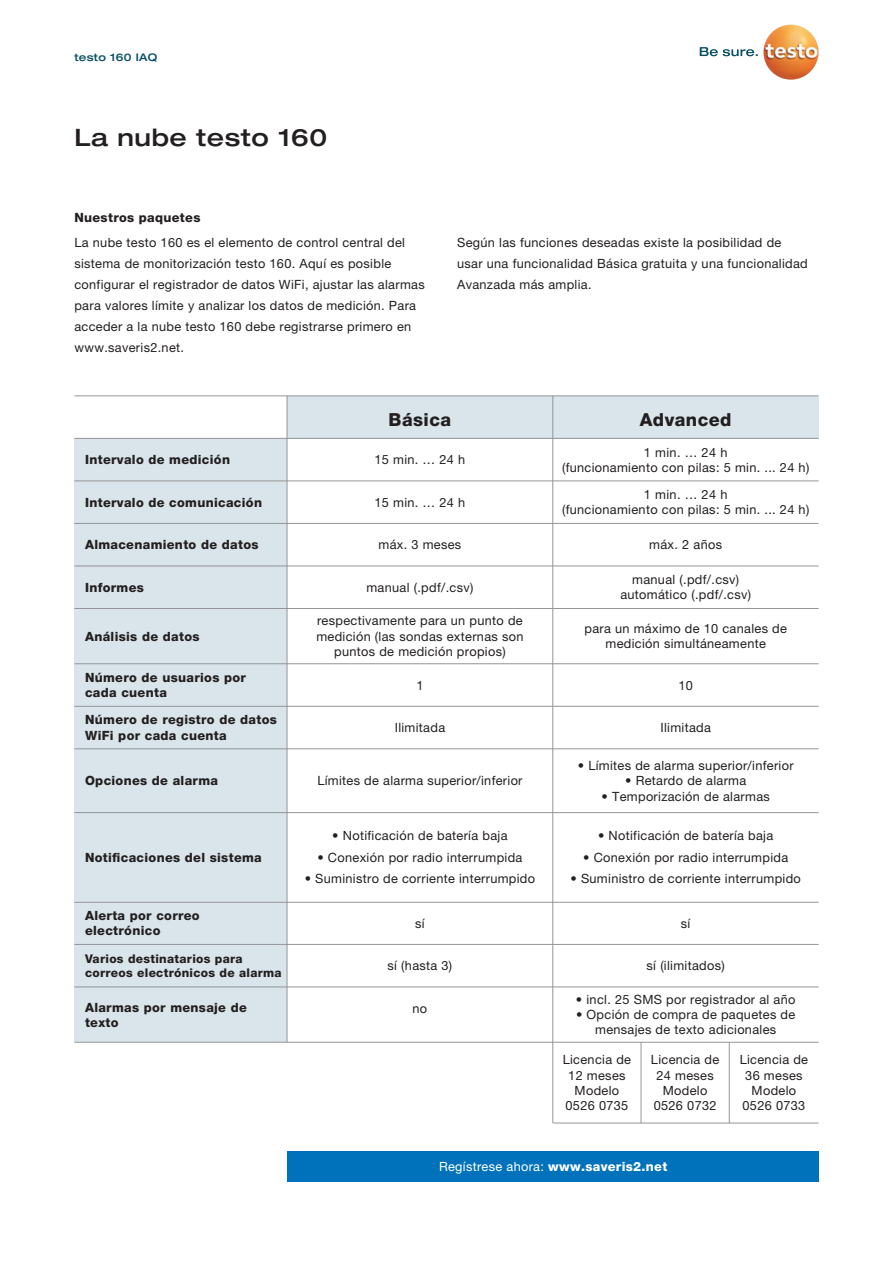
<style>
.page{position:relative;width:893px;height:1263px;background:#fff}
.page>*{position:absolute;margin:0;border:0;box-sizing:border-box;transform-origin:0 0}
.t1{font:500 expanded 24px "Helvetica Neue LTW1 G";letter-spacing:.025em;color:#231f20}
.t2{font:800 18px "Helvetica Neue LTW1 G";letter-spacing:.025em;color:#231f20}
.t3{font:12.75px/15.3px "Helvetica Neue LTW1 G";letter-spacing:.025em;color:#231f20;text-align:center}
.t4{font:800 12.75px/15.3px "Helvetica Neue LTW1 G";letter-spacing:.025em;color:#231f20}
.t5{font:12.75px "Helvetica Neue LTW1 G";letter-spacing:.025em;color:#fff}
.t6{font:800 12px/14.4px "Helvetica Neue LTW1 G";letter-spacing:.025em;color:#231f20}
.t7{font:500 expanded 10.5px "Helvetica Neue LTW1 G";letter-spacing:.025em;color:#074f64}
.s1{font-weight:800}
</style>
<div class="page">
<svg style="left:700px;top:47px;width:58px;height:9px"></svg>
<img style="left:763px;top:24px;width:56px;height:56px;border-radius:28px">
<div style="left:74px;top:438px;width:213px;height:604px;background:#d9e5eb"></div>
<div style="left:287px;top:396px;width:532px;height:42px;background:#d9e5eb"></div>
<hr style="left:74px;top:395px;width:745px;height:1px;background:#939598">
<hr style="left:74px;top:438px;width:745px;height:1px;background:#939598">
<hr style="left:74px;top:480px;width:745px;height:1px;background:#939598">
<hr style="left:74px;top:523px;width:745px;height:1px;background:#939598">
<hr style="left:74px;top:566px;width:745px;height:1px;background:#939598">
<hr style="left:74px;top:608px;width:745px;height:1px;background:#939598">
<hr style="left:74px;top:663px;width:745px;height:1px;background:#939598">
<hr style="left:74px;top:706px;width:745px;height:1px;background:#939598">
<hr style="left:74px;top:748px;width:745px;height:1px;background:#939598">
<hr style="left:74px;top:812px;width:745px;height:1px;background:#939598">
<hr style="left:74px;top:902px;width:745px;height:1px;background:#939598">
<hr style="left:287px;top:396px;width:1px;height:646px;background:#939598">
<hr style="left:552px;top:396px;width:1px;height:727px;background:#939598">
<hr style="left:641px;top:1042px;width:1px;height:81px;background:#939598">
<hr style="left:729px;top:1042px;width:1px;height:81px;background:#939598">
<hr style="left:74px;top:944px;width:745px;height:1px;background:#939598">
<hr style="left:74px;top:986px;width:745px;height:1px;background:#939598">
<hr style="left:74px;top:1042px;width:745px;height:1px;background:#939598">
<hr style="left:553px;top:1123px;width:266px;height:1px;background:#939598">
<div style="left:287px;top:1151px;width:532px;height:30px;background:#0072bc"></div>
<p class="t7" style="left:74px;top:51px;width:84px">testo 160 IAQ</p>
<h1 class="t1" style="left:74px;top:122px;width:254px">La nube testo 160</h1>
<p class="t4" style="left:74px;top:210px;width:128px">Nuestros paquetes</p>
<p class="t3" style="left:74px;top:232px;width:352px;line-height:21px;text-align:left">La nube testo 160 es el elemento de control central del sistema de monitorización testo 160. Aquí es posible configurar el registrador de datos WiFi, ajustar las alarmas para valores límite y analizar los datos de medición. Para acceder a la nube testo 160 debe registrarse primero en www.saveris2.net.</p>
<p class="t3" style="left:457px;top:232px;width:352px;line-height:21px;text-align:left">Según las funciones deseadas existe la posibilidad de usar una funcionalidad Básica gratuita y una funcionalidad<br>Avanzada más amplia.</p>
<h2 class="t2" style="left:389px;top:409px;width:64px">Básica</h2>
<h2 class="t2" style="left:640px;top:409px;width:93px">Advanced</h2>
<p class="t4" style="left:85px;top:452px;width:146px">Intervalo de medición</p>
<p class="t3" style="left:374px;top:452px;width:92px">15 min. … 24 h</p>
<p class="t3" style="left:562px;top:444px;width:249px">1 min. … 24 h<br>(funcionamiento con pilas: 5 min. ... 24 h)</p>
<p class="t4" style="left:85px;top:495px;width:178px">Intervalo de comunicación</p>
<p class="t3" style="left:374px;top:494px;width:92px">15 min. … 24 h</p>
<p class="t3" style="left:562px;top:487px;width:249px">1 min. … 24 h<br>(funcionamiento con pilas: 5 min. ... 24 h)</p>
<p class="t4" style="left:85px;top:537px;width:175px">Almacenamiento de datos</p>
<p class="t3" style="left:378px;top:537px;width:84px">máx. 3 meses</p>
<p class="t3" style="left:649px;top:537px;width:74px">máx. 2 años</p>
<p class="t4" style="left:85px;top:580px;width:60px">Informes</p>
<p class="t3" style="left:366px;top:579px;width:108px">manual (.pdf/.csv)</p>
<p class="t3" style="left:620px;top:572px;width:132px">manual (.pdf/.csv) automático (.pdf/.csv)</p>
<p class="t3" style="left:316px;top:613px;width:209px">respectivamente para un punto de medición (las sondas externas son puntos de medición propios)</p>
<p class="t4" style="left:85px;top:628px;width:116px">Análisis de datos</p>
<p class="t3" style="left:584px;top:621px;width:204px">para un máximo de 10 canales de medición simultáneamente</p>
<p class="t3" style="left:416px;top:677px;width:9px">1</p>
<p class="t4" style="left:85px;top:670px;width:162px">Número de usuarios por cada cuenta</p>
<p class="t3" style="left:678px;top:677px;width:16px">10</p>
<p class="t3" style="left:395px;top:720px;width:52px">Ilimitada</p>
<p class="t4" style="left:85px;top:712px;width:193px">Número de registro de datos<br>WiFi por cada cuenta</p>
<p class="t4" style="left:85px;top:773px;width:134px">Opciones de alarma</p>
<p class="t3" style="left:660px;top:720px;width:52px">Ilimitada</p>
<p class="t3" style="left:578px;top:758px;width:217px">• Límites de alarma superior/inferior</p>
<p class="t3" style="left:625px;top:773px;width:123px">• Retardo de alarma</p>
<p class="t3" style="left:602px;top:788px;width:170px">• Temporización de alarmas</p>
<p class="t3" style="left:317px;top:773px;width:207px">Límites de alarma superior/inferior</p>
<p class="t4" style="left:85px;top:850px;width:178px">Notificaciones del sistema</p>
<p class="t4" style="left:85px;top:908px;width:116px">Alerta por correo electrónico</p>
<p class="t6" style="left:85px;top:951px;width:198px">Varios destinatarios para correos electrónicos de alarma</p>
<p class="t3" style="left:332px;top:828px;width:177px">• Notificación de batería baja</p>
<p class="t3" style="left:317px;top:849px;width:207px">• Conexión por radio interrumpida</p>
<p class="t3" style="left:305px;top:871px;width:232px">• Suministro de corriente interrumpido</p>
<p class="t3" style="left:415px;top:915px;width:11px">sí</p>
<p class="t3" style="left:388px;top:958px;width:66px">sí (hasta 3)</p>
<p class="t4" style="left:85px;top:999px;width:163px">Alarmas por mensaje de</p>
<p class="t3" style="left:413px;top:1000px;width:16px">no</p>
<p class="t4" style="left:85px;top:1015px;width:35px">texto</p>
<p class="t3" style="left:598px;top:828px;width:177px">• Notificación de batería baja</p>
<p class="t3" style="left:583px;top:849px;width:207px">• Conexión por radio interrumpida</p>
<p class="t3" style="left:570px;top:871px;width:232px">• Suministro de corriente interrumpido</p>
<p class="t3" style="left:681px;top:915px;width:11px">sí</p>
<p class="t3" style="left:647px;top:958px;width:80px">sí (ilimitados)</p>
<p class="t3" style="left:576px;top:991px;width:221px">• incl. 25 SMS por registrador al año</p>
<p class="t3" style="left:576px;top:1007px;width:221px">• Opción de compra de paquetes de mensajes de texto adicionales</p>
<p class="t3" style="left:563px;top:1052px;width:70px">Licencia de<br>12 meses<br>Modelo<br>0526 0735</p>
<p class="t3" style="left:651px;top:1052px;width:70px">Licencia de<br>24 meses<br>Modelo<br>0526 0732</p>
<p class="t3" style="left:740px;top:1052px;width:70px">Licencia de<br>36 meses<br>Modelo<br>0526 0733</p>
<p class="t5" style="left:439px;top:1159px;width:230px">Regístrese ahora: <span class="s1">www.saveris2.net</span></p>
</div>
